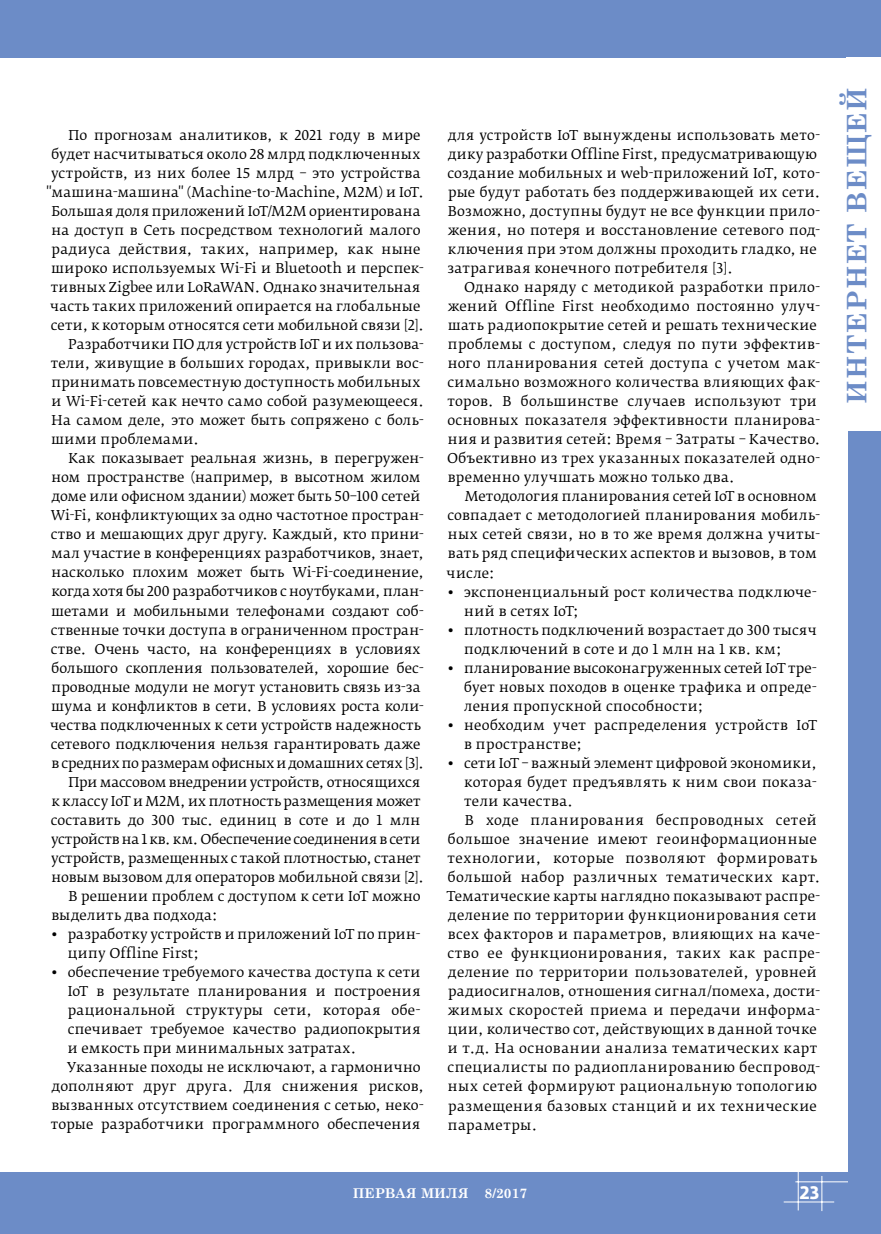
<style>
.page{position:relative;width:881px;height:1234px;background:#fff}
.page>*{position:absolute;margin:0;border:0;box-sizing:border-box;transform-origin:0 0}
.t1{font:700 27px "Century Schoolbook";letter-spacing:.05em;color:#6c8cc7}
.t2{font:700 18px "Fedra Sans Pro";color:#fff}
.t3{font:13.5px/19px "Fedra Serif B Pro";letter-spacing:.015em;color:#000}
.t4{font:13.5px "Fedra Serif B Pro";letter-spacing:.035em;color:#000}
.t5{font:13.5px "Fedra Serif B Pro";letter-spacing:-.005em;color:#000}
.t6{font:13.5px "Fedra Serif B Pro";letter-spacing:-.015em;color:#000}
.t7{font:13.5px "Fedra Serif B Pro";letter-spacing:-.01em;color:#000}
.t8{font:13.5px "Fedra Serif B Pro";letter-spacing:.04em;color:#000}
.t9{font:13.5px "Fedra Serif B Pro";letter-spacing:.045em;color:#000}
.t10{font:700 13.5px "Century Schoolbook";color:#fff}
</style>
<div class="page">
<div style="left:0;top:0;width:880px;height:57px;background:#6c8cc7"></div>
<div style="left:0;top:1172px;width:880px;height:61px;background:#6c8cc7"></div>
<hr style="left:783px;top:1201px;width:50px;height:1px;background:#fff">
<hr style="left:797px;top:1171px;width:1px;height:39px;background:#fff">
<hr style="left:821px;top:1175px;width:1px;height:35px;background:#fff">
<hr style="left:795px;top:1181px;width:85px;height:1px;background:#fff">
<div style="left:847px;top:0;width:33px;height:1233px;background:#6c8cc7"></div>
<div style="left:846px;top:57px;width:34px;height:374px;background:#fff"></div>
<p class="t3" style="left:68px;top:125px;width:353px">По прогнозам аналитиков, к 2021 году в мире</p>
<p class="t3" style="left:51px;top:144px;width:370px">будет насчитываться около 28 млрд подключенных</p>
<p class="t3" style="left:51px;top:163px;width:371px">устройств, из них более 15 млрд – это устройства</p>
<p class="t3" style="left:46px;top:182px;width:379px">"машина-машина" (Machine-to-Machine, М2М) и IoT.</p>
<p class="t3" style="left:51px;top:201px;width:370px">Большая доля приложений IоT/M2M ориентирована</p>
<p class="t3" style="left:51px;top:220px;width:370px">на доступ в Сеть посредством технологий малого</p>
<p class="t3" style="left:52px;top:239px;width:370px">радиуса действия, таких, например, как ныне</p>
<p class="t3" style="left:51px;top:258px;width:374px">широко используемых Wi-Fi и Bluetooth и перспек-</p>
<p class="t3" style="left:51px;top:277px;width:371px">тивных Zigbee или LoRaWAN. Однако значительная</p>
<p class="t3" style="left:50px;top:296px;width:371px">часть таких приложений опирается на глобальные</p>
<p class="t3" style="left:51px;top:315px;width:374px">сети, к которым относятся сети мобильной связи [2].</p>
<p class="t3" style="left:68px;top:334px;width:357px">Разработчики ПО для устройств IoT и их пользова-</p>
<p class="t3" style="left:51px;top:354px;width:374px">тели, живущие в больших городах, привыкли вос-</p>
<p class="t3" style="left:51px;top:373px;width:370px">принимать повсеместную доступность мобильных</p>
<p class="t3" style="left:51px;top:392px;width:374px">и Wi-Fi-сетей как нечто само собой разумеющееся.</p>
<p class="t3" style="left:51px;top:411px;width:374px">На самом деле, это может быть сопряжено с боль-</p>
<p class="t3" style="left:51px;top:430px;width:149px">шими проблемами.</p>
<p class="t3" style="left:68px;top:449px;width:357px">Как показывает реальная жизнь, в перегружен-</p>
<p class="t3" style="left:51px;top:468px;width:370px">ном пространстве (например, в высотном жилом</p>
<p class="t3" style="left:52px;top:487px;width:370px">доме или офисном здании) может быть 50–100 сетей</p>
<p class="t3" style="left:51px;top:506px;width:374px">Wi-Fi, конфликтующих за одно частотное простран-</p>
<p class="t3" style="left:51px;top:525px;width:374px">ство и мешающих друг другу. Каждый, кто прини-</p>
<p class="t3" style="left:51px;top:544px;width:374px">мал участие в конференциях разработчиков, знает,</p>
<p class="t3" style="left:51px;top:563px;width:374px">насколько плохим может быть Wi-Fi-соединение,</p>
<p class="t5" style="left:51px;top:583px;width:374px">когда хотя бы 200 разработчиков с ноутбуками, план-</p>
<p class="t3" style="left:51px;top:601px;width:374px">шетами и мобильными телефонами создают соб-</p>
<p class="t3" style="left:51px;top:620px;width:374px">ственные точки доступа в ограниченном простран-</p>
<p class="t3" style="left:51px;top:639px;width:371px">стве. Очень часто, на конференциях в условиях</p>
<p class="t3" style="left:51px;top:658px;width:374px">большого скопления пользователей, хорошие бес-</p>
<p class="t3" style="left:51px;top:677px;width:370px">проводные модули не могут установить связь из-за</p>
<p class="t3" style="left:51px;top:696px;width:374px">шума и конфликтов в сети. В условиях роста коли-</p>
<p class="t3" style="left:50px;top:715px;width:372px">чества подключенных к сети устройств надежность</p>
<p class="t3" style="left:51px;top:734px;width:371px">сетевого подключения нельзя гарантировать даже</p>
<p class="t6" style="left:51px;top:754px;width:374px">в средних по размерам офисных и домашних сетях [3].</p>
<p class="t7" style="left:68px;top:773px;width:353px">При массовом внедрении устройств, относящихся</p>
<p class="t5" style="left:51px;top:792px;width:370px">к классу IоT и М2М, их плотность размещения может</p>
<p class="t3" style="left:51px;top:810px;width:371px">составить до 300 тыс. единиц в соте и до 1 млн</p>
<p class="t6" style="left:51px;top:830px;width:371px">устройств на 1 кв. км. Обеспечение соединения в сети</p>
<p class="t7" style="left:51px;top:849px;width:371px">устройств, размещенных с такой плотностью, станет</p>
<p class="t5" style="left:51px;top:868px;width:374px">новым вызовом для операторов мобильной связи [2].</p>
<p class="t3" style="left:68px;top:886px;width:353px">В решении проблем с доступом к сети IоT можно</p>
<p class="t3" style="left:51px;top:905px;width:168px">выделить два подхода:</p>
<p class="t3" style="left:68px;top:924px;width:354px;text-indent:-17px">• разработку устройств и приложений IоT по прин&shy;ципу Offline First;</p>
<p class="t3" style="left:51px;top:962px;width:371px">• обеспечение требуемого качества доступа к сети</p>
<p class="t3" style="left:68px;top:981px;width:354px">IоT в результате планирования и построения</p>
<p class="t3" style="left:68px;top:1000px;width:354px">рациональной структуры сети, которая обе-</p>
<p class="t3" style="left:68px;top:1019px;width:354px">спечивает требуемое качество радиопокрытия</p>
<p class="t3" style="left:68px;top:1038px;width:290px">и емкость при минимальных затратах.</p>
<p class="t3" style="left:67px;top:1057px;width:355px">Указанные походы не исключают, а гармонично</p>
<p class="t3" style="left:52px;top:1076px;width:374px">дополняют друг друга. Для снижения рисков,</p>
<p class="t3" style="left:51px;top:1095px;width:374px">вызванных отсутствием соединения с сетью, неко-</p>
<p class="t3" style="left:51px;top:1114px;width:371px">торые разработчики программного обеспечения</p>
<p class="t3" style="left:447px;top:125px;width:374px">для устройств IоT вынуждены использовать мето&shy;дику разработки Offline First, предусматривающую создание мобильных и web-приложений IoT, кото&shy;рые будут работать без поддерживающей их сети.<br>Возможно, доступны будут не все функции прило&shy;жения, но потеря и восстановление сетевого под&shy;ключения при этом должны проходить гладко, не затрагивая конечного потребителя [3].</p>
<p class="t3" style="left:447px;top:278px;width:374px;text-indent:17px">Однако наряду с методикой разработки прило&shy;жений Offline First необходимо постоянно улуч&shy;шать радиопокрытие сетей и решать технические проблемы с доступом, следуя по пути эффектив&shy;ного планирования сетей доступа с учетом мак&shy;симально возможного количества влияющих фак&shy;торов. В большинстве случаев используют три основных показателя эффективности планирова&shy;ния и развития сетей: Время – Затраты – Качество.<br>Объективно из трех указанных показателей одно&shy;временно улучшать можно только два.</p>
<p class="t3" style="left:446px;top:487px;width:375px;text-indent:18px">Методология планирования сетей IoT в основном совпадает с методологией планирования мобиль&shy;ных сетей связи, но в то же время должна учиты&shy;вать ряд специфических аспектов и вызовов, в том числе:</p>
<p class="t3" style="left:464px;top:582px;width:354px;text-indent:-16px">• экспоненциальный рост количества подключе&shy;ний в сетях IоT;</p>
<p class="t3" style="left:464px;top:620px;width:354px;text-indent:-16px">• плотность подключений возрастает до 300 тысяч подключений в соте и до 1 млн на 1 кв. км;</p>
<p class="t3" style="left:464px;top:658px;width:354px;text-align:justify;text-indent:-16px">• планирование высоконагруженных сетей IоT тре&shy;бует новых походов в оценке трафика и опреде&shy;ления пропускной способности;</p>
<p class="t3" style="left:464px;top:715px;width:354px;text-indent:-17px">• необходим учет распределения устройств IоT в пространстве;</p>
<p class="t3" style="left:447px;top:753px;width:371px">• сети IоT – важный элемент цифровой экономики,</p>
<p class="t3" style="left:464px;top:772px;width:354px">которая будет предъявлять к ним свои показа-</p>
<p class="t3" style="left:464px;top:791px;width:110px">тели качества.</p>
<p class="t9" style="left:464px;top:811px;width:353px">В ходе планирования беспроводных сетей</p>
<p class="t3" style="left:447px;top:829px;width:370px">большое значение имеют геоинформационные</p>
<p class="t8" style="left:447px;top:849px;width:371px">технологии, которые позволяют формировать</p>
<p class="t4" style="left:447px;top:868px;width:374px">большой набор различных тематических карт.</p>
<p class="t3" style="left:446px;top:886px;width:375px">Тематические карты наглядно показывают распре-</p>
<p class="t3" style="left:448px;top:905px;width:370px">деление по территории функционирования сети</p>
<p class="t4" style="left:447px;top:925px;width:374px">всех факторов и параметров, влияющих на каче-</p>
<p class="t8" style="left:447px;top:944px;width:374px">ство ее функционирования, таких как распре-</p>
<p class="t3" style="left:448px;top:962px;width:370px">деление по территории пользователей, уровней</p>
<p class="t3" style="left:448px;top:981px;width:373px">радиосигналов, отношения сигнал/помеха, дости-</p>
<p class="t4" style="left:448px;top:1001px;width:373px">жимых скоростей приема и передачи информа-</p>
<p class="t3" style="left:447px;top:1019px;width:370px">ции, количество сот, действующих в данной точке</p>
<p class="t4" style="left:447px;top:1039px;width:371px">и т.д. На основании анализа тематических карт</p>
<p class="t4" style="left:447px;top:1058px;width:374px">специалисты по радиопланированию беспровод-</p>
<p class="t3" style="left:447px;top:1076px;width:370px">ных сетей формируют рациональную топологию</p>
<p class="t3" style="left:448px;top:1095px;width:370px">размещения базовых станций и их технические</p>
<p class="t3" style="left:447px;top:1114px;width:91px">параметры.</p>
<h1 class="t1" style="left:835px;top:404px;width:318px;rotate:-90deg">Интернет вещей</h1>
<p class="t10" style="left:352px;top:1181px;width:176px">ПЕРВАЯ МИЛЯ 8/2017</p>
<h2 class="t2" style="left:799px;top:1180px;width:21px">23</h2>
</div>
